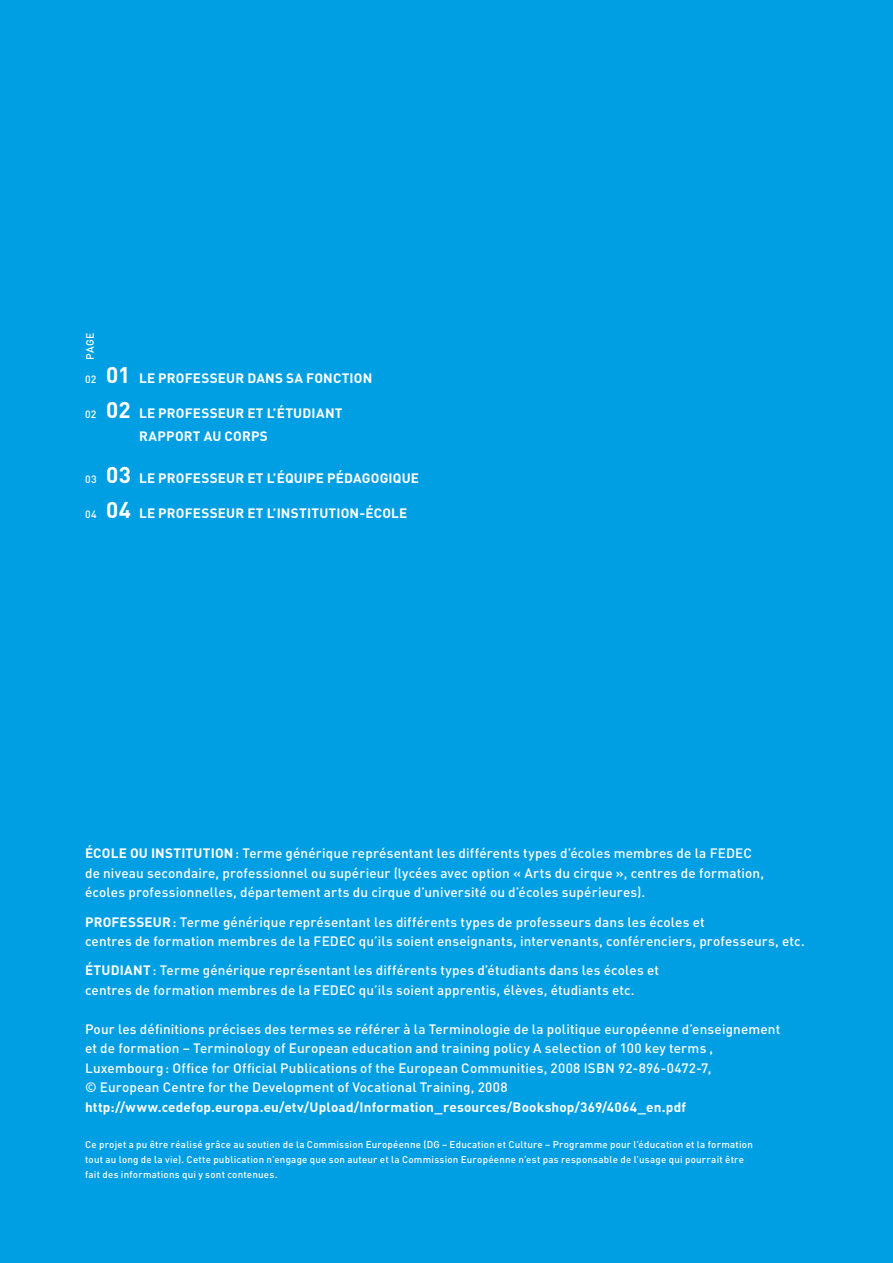
<style>
.page{position:relative;width:893px;height:1263px;background:#009fe3}
.page>*{position:absolute;margin:0;border:0;box-sizing:border-box;transform-origin:0 0}
.t1{font:500 13.5px/19.5px "DIN";letter-spacing:.01em;color:#fff}
.t2{font:700 13.5px/22.5px "DIN";letter-spacing:.015em;color:#fff}
.t3{font:500 10.5px "DIN";color:#fff}
.t4{font:500 9.75px/15px "DIN";letter-spacing:.025em;color:#fff}
.s1{font-weight:500;font-size:10.5px}
.s2{font-size:22.5px}
.s3{font-weight:700}
</style>
<div class="page">
<p class="t3" style="left:83px;top:360px;width:28px;rotate:-90deg">PAGE</p>
<p class="t2" style="left:85px;top:367px;width:289px"><span class="s1">02</span> <span class="s2">01</span> LE PROFESSEUR DANS SA FONCTION</p>
<p class="t2" style="left:85px;top:402px;width:259px"><span class="s1">02</span> <span class="s2">02</span> LE PROFESSEUR ET L’ÉTUDIANT<br>R</p>
<p class="t2" style="left:149px;top:424px;width:121px">APPORT AU CORPS</p>
<p class="t2" style="left:85px;top:466px;width:336px"><span class="s1">03</span> <span class="s2">03</span> LE PROFESSEUR ET L’ÉQUIPE PÉDAGOGIQUE</p>
<p class="t2" style="left:85px;top:501px;width:324px"><span class="s1">04</span> <span class="s2">04</span> LE PROFESSEUR ET L’INSTITUTION-ÉCOLE</p>
<p class="t1" style="left:85px;top:843px;width:680px"><span class="s3">ÉCOLE OU INSTITUTION</span>: Terme générique représentant les différents types d’écoles membres de la FEDEC de niveau secondaire, professionnel ou supérieur (lycées avec option « Arts du cirque », centres de formation, écoles professionnelles, département arts du cirque d’université ou d’écoles supérieures).</p>
<p class="t1" style="left:85px;top:912px;width:721px"><span class="s3">PROFESSEUR</span>: Terme générique représentant les différents types de professeurs dans les écoles et<br>centres de formation membres de la FEDEC qu’ils soient enseignants, intervenants, conférenciers, professeurs, etc.</p>
<p class="t1" style="left:85px;top:960px;width:576px"><span class="s3">ÉTUDIANT</span>: Terme générique représentant les différents types d’étudiants dans les écoles et centres de formation membres de la FEDEC qu’ils soient apprentis, élèves, étudiants etc.</p>
<p class="t1" style="left:85px;top:1019px;width:697px">Pour les définitions précises des termes se référer à la Terminologie de la politique européenne d’enseignement et de formation – Terminology of European education and training policy A selection of 100 key terms , Luxembourg: Office for Official Publications of the European Communities, 2008 ISBN 92-896-0472-7,<br>© European Centre for the Development of Vocational Training, 2008</p>
<p class="t2" style="left:85px;top:1095px;width:602px">HTTP://WWW.CEDEFOP.EUROPA.EU/ETV/UPLOAD/I NFORMATION_RESOURCES/BOOKSHOP/369/4064_EN.PDF</p>
<p class="t4" style="left:85px;top:1136px;width:669px">Ce projet a pu être réalisé grâce au soutien de la Commission Européenne (DG – Education et Culture – Programme pour l’éducation et la formation tout au long de la vie). Cette publication n’engage que son auteur et la Commission Européenne n’est pas responsable de l’usage qui pourrait être fait des informations qui y sont contenues.</p>
</div>
